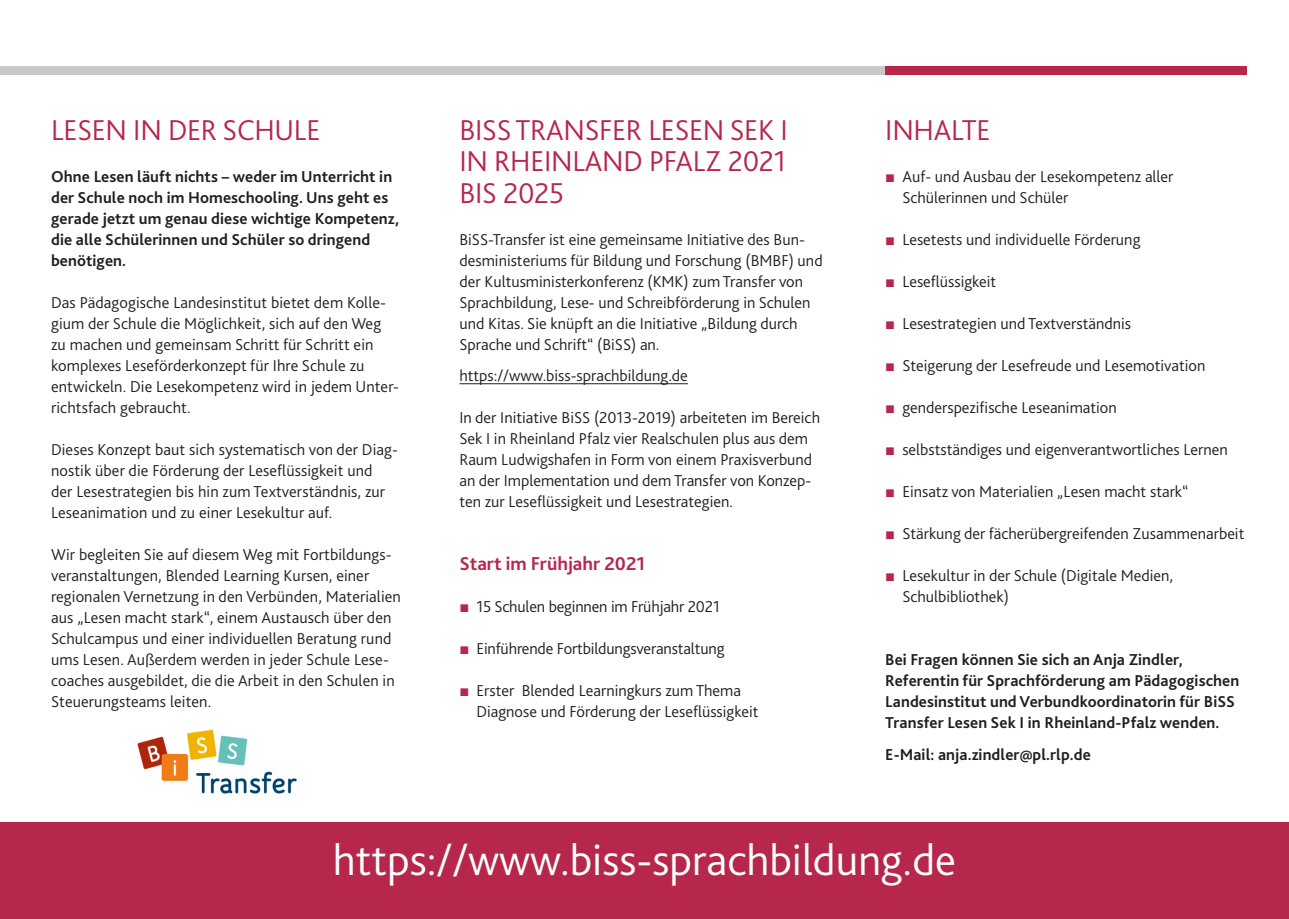
<style>
.page{position:relative;width:1289px;height:919px;background:#fff}
.page>*{position:absolute;margin:0;border:0;box-sizing:border-box;transform-origin:0 0}
.t1{font:300 45px "Bliss 2";color:#fff}
.t2{font:300 30px/31.5px "Bliss 2";letter-spacing:-.01em;color:#b6274b;text-align:justify}
.t3{font:700 19.5px "Bliss 2";color:#b6274b}
.t4{font:300 16.5px/21px "Bliss 2";color:#231f20}
.t5{font:700 16.5px/21px "Bliss 2";letter-spacing:.005em;color:#231f20}
.s1{font-family:"Arial";font-weight:400;color:#b6274b}
</style>
<div class="page">
<div style="left:0;top:66px;width:1191px;height:8px;background:#c7c8ca"></div>
<div style="left:884px;top:66px;width:362px;height:8px;background:#b6274b"></div>
<hr style="left:459px;top:383px;width:229px;height:1px;background:#231f20">
<div style="left:0;top:822px;width:1288px;height:96px;background:#b6274b"></div>
<img style="left:137px;top:729px;width:160px;height:65px">
<p class="t2" style="left:51px;top:113px;width:271px">LESEN IN DER SCHULE</p>
<p class="t5" style="left:51px;top:165px;width:349px">Ohne Lesen läuft nichts – weder im Unterricht in der Schule noch im Homeschooling. Uns geht es gerade jetzt um genau diese wichtige Kompetenz, die alle Schülerinnen und Schüler so dringend benötigen.</p>
<p class="t4" style="left:51px;top:291px;width:349px">Das Pädagogische Landesinstitut bietet dem Kolle&shy;gium der Schule die Möglichkeit, sich auf den Weg zu machen und gemeinsam Schritt für Schritt ein komplexes Leseförderkonzept für Ihre Schule zu entwickeln. Die Lesekompetenz wird in jedem Unter&shy;richtsfach gebraucht.</p>
<p class="t4" style="left:51px;top:438px;width:348px">Dieses Konzept baut sich systematisch von der Diag&shy;nostik über die Förderung der Leseflüssigkeit und der Lesestrategien bis hin zum Textverständnis, zur Leseanimation und zu einer Lesekultur auf.</p>
<p class="t4" style="left:51px;top:543px;width:351px">Wir begleiten Sie auf diesem Weg mit Fortbildungs&shy;veranstaltungen, Blended Learning Kursen, einer regionalen Vernetzung in den Verbünden, Materialien aus „Lesen macht stark“, einem Austausch über den Schulcampus und einer individuellen Beratung rund ums Lesen. Außerdem werden in jeder Schule Lese&shy;coaches ausgebildet, die die Arbeit in den Schulen in Steuerungsteams leiten.</p>
<p class="t2" style="left:459px;top:113px;width:330px">BISS TRANSFER LESEN SEK I IN RHEINLAND PFALZ 2021<br>BIS 2025</p>
<p class="t4" style="left:459px;top:228px;width:365px">BiSS-Transfer ist eine gemeinsame Initiative des Bun&shy;desministeriums für Bildung und Forschung (BMBF) und der Kultusministerkonferenz (KMK) zum Transfer von Sprachbildung, Lese- und Schreibförderung in Schulen und Kitas. Sie knüpft an die Initiative „Bildung durch Sprache und Schrift“ (BiSS) an.</p>
<p class="t4" style="left:459px;top:365px;width:230px">https://www.biss-sprachbildung.de</p>
<p class="t4" style="left:459px;top:407px;width:362px">In der Initiative BiSS (2013-2019) arbeiteten im Bereich Sek I in Rheinland Pfalz vier Realschulen plus aus dem Raum Ludwigshafen in Form von einem Praxisverbund an der Implementation und dem Transfer von Konzep&shy;ten zur Leseflüssigkeit und Lesestrategien.</p>
<p class="t3" style="left:459px;top:551px;width:187px">Start im Frühjahr 2021</p>
<p class="t4" style="left:459px;top:596px;width:262px"><span class="s1">■</span> 15 Schulen beginnen im Frühjahr 2021</p>
<p class="t4" style="left:459px;top:638px;width:266px"><span class="s1">■</span> Einführende Fortbildungsveranstaltung</p>
<p class="t4" style="left:476px;top:680px;width:283px;text-indent:-17px"><span class="s1">■</span> Erster Blended Learningkurs zum Thema<br>Diagnose und Förderung der Leseflüssigkeit</p>
<p class="t2" style="left:885px;top:113px;width:107px">INHALTE</p>
<p class="t4" style="left:902px;top:165px;width:273px;text-indent:-17px"><span class="s1">■</span> Auf- und Ausbau der Lesekompetenz aller<br>Schülerinnen und Schüler</p>
<p class="t4" style="left:885px;top:228px;width:257px"><span class="s1">■</span> Lesetests und individuelle Förderung</p>
<p class="t4" style="left:885px;top:270px;width:113px"><span class="s1">■</span> Leseflüssigkeit</p>
<p class="t4" style="left:885px;top:312px;width:247px"><span class="s1">■</span> Lesestrategien und Textverständnis</p>
<p class="t4" style="left:885px;top:354px;width:322px"><span class="s1">■</span> Steigerung der Lesefreude und Lesemotivation</p>
<p class="t4" style="left:885px;top:396px;width:233px"><span class="s1">■</span> genderspezifische Leseanimation</p>
<p class="t4" style="left:885px;top:438px;width:344px"><span class="s1">■</span> selbstständiges und eigenverantwortliches Lernen</p>
<p class="t4" style="left:885px;top:480px;width:305px"><span class="s1">■</span> Einsatz von Materialien „Lesen macht stark“</p>
<p class="t4" style="left:885px;top:522px;width:360px"><span class="s1">■</span> Stärkung der fächerübergreifenden Zusammenarbeit</p>
<p class="t4" style="left:902px;top:564px;width:272px;text-indent:-17px"><span class="s1">■</span> Lesekultur in der Schule (Digitale Medien,<br>Schulbibliothek)</p>
<p class="t5" style="left:885px;top:648px;width:355px">Bei Fragen können Sie sich an Anja Zindler, Referentin für Sprachförderung am Pädagogischen Landesinstitut und Verbundkoordinatorin für BiSS Transfer Lesen Sek I in Rheinland-Pfalz wenden.</p>
<p class="t5" style="left:885px;top:743px;width:207px">E-Mail: anja.zindler@pl.rlp.de</p>
<p class="t1" style="left:333px;top:832px;width:624px">https://www.biss-sprachbildung.de</p>
</div>
